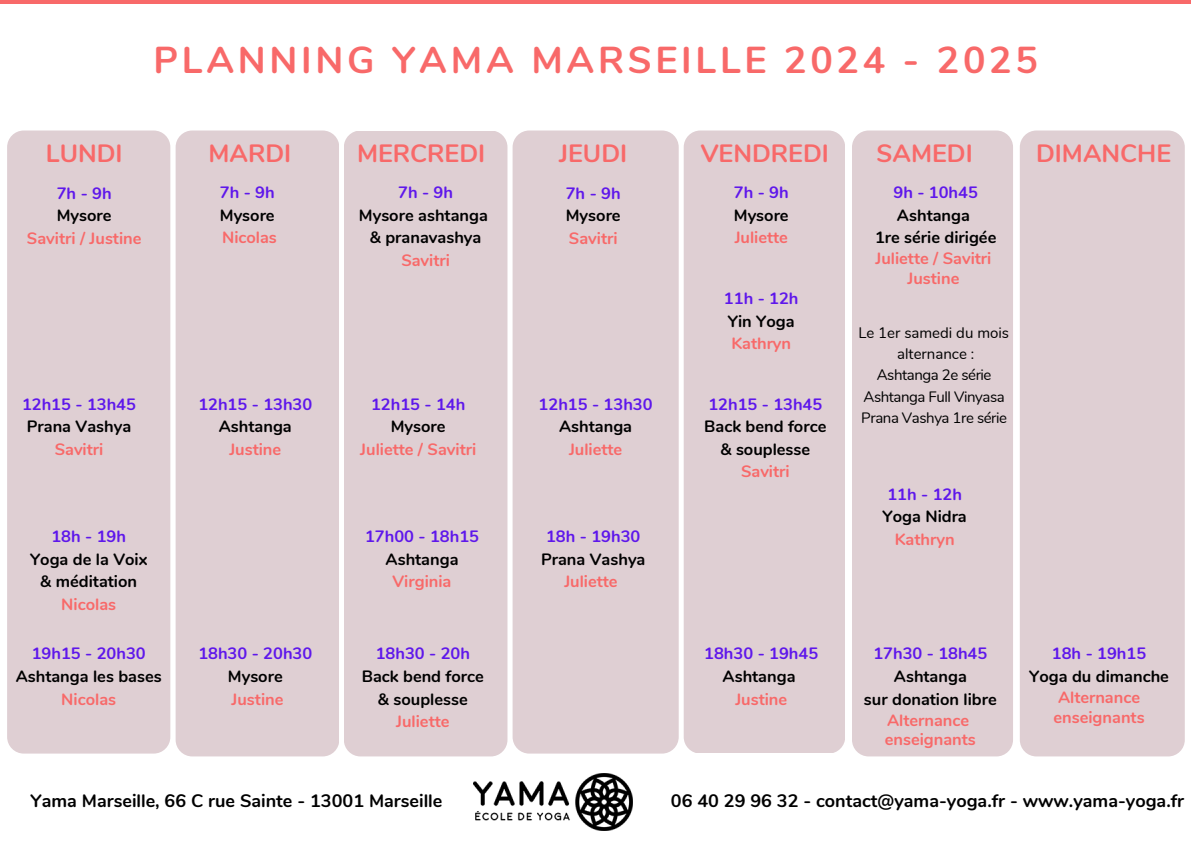
<style>
.page{position:relative;width:1191px;height:843px;background:#fff}
.page>*{position:absolute;margin:0;border:0;box-sizing:border-box;transform-origin:0 0}
.t1{font:700 37.4px "Nunito";letter-spacing:.1em;color:#f86969}
.t2{font:700 25px "Nunito";color:#f86969}
.t3{font:700 18px "Nunito";color:#000}
.t4{font:700 16.4px/22.5px "Nunito";color:#000;text-align:center}
.t5{font:700 16.4px/22.5px "Nunito";color:#5e17eb;text-align:center}
.t6{font:700 16.4px/22.5px "Nunito";color:#f86969;text-align:center}
.t7{font:15px "Nunito";letter-spacing:-.03em;color:#000}
.t8{font:15px "Nunito";color:#000}
.s1{color:#5e17eb}
.s2{color:#000}
.s3{color:#f86969}
</style>
<div class="page">
<div style="left:176px;top:130px;width:163px;height:626px;background:#dfcfd3;border-radius:17px"></div>
<div style="left:344px;top:130px;width:163px;height:626px;background:#dfcfd3;border-radius:17px"></div>
<div style="left:512px;top:130px;width:166px;height:623px;background:#dfcfd3;border-radius:17px"></div>
<div style="left:1019px;top:130px;width:165px;height:626px;background:#dfcfd3;border-radius:17px"></div>
<div style="left:851px;top:130px;width:161px;height:626px;background:#dfcfd3;border-radius:17px"></div>
<div style="left:683px;top:130px;width:162px;height:623px;background:#dfcfd3;border-radius:17px"></div>
<div style="left:7px;top:130px;width:163px;height:623px;background:#dfcfd3;border-radius:17px"></div>
<hr style="left:0;top:0;width:1190px;height:4px;background:#f86969">
<img style="left:473px;top:773px;width:159px;height:56px">
<h3 class="t1" style="left:153px;top:36px;width:885px">PLANNING YAMA MARSEILLE 2024 - 2025</h3>
<h3 class="t2" style="left:46px;top:137px;width:78px">LUNDI</h3>
<h2 class="t2" style="left:208px;top:137px;width:84px">MARDI</h2>
<h3 class="t2" style="left:357px;top:137px;width:130px">MERCREDI</h3>
<h3 class="t2" style="left:559px;top:137px;width:69px">JEUDI</h3>
<h3 class="t2" style="left:700px;top:137px;width:130px">VENDREDI</h3>
<h3 class="t2" style="left:876px;top:137px;width:98px">SAMEDI</h3>
<h2 class="t6" style="left:27px;top:182px;width:116px"><span class="s1">7h - 9h<br></span><span class="s2">Mysore<br></span>Savitri / Justine</h2>
<h3 class="t6" style="left:220px;top:181px;width:59px;text-align:left"><span class="s1">7h - 9h<br></span><span class="s2">Mysore<br></span>Nicolas</h3>
<h3 class="t4" style="left:359px;top:181px;width:130px"><span class="s1">7h - 9h<br></span>Mysore ashtanga &amp; pranavashya<br><span class="s3">Savitri</span></h3>
<h2 class="t4" style="left:874px;top:181px;width:123px"><span class="s1">9h - 10h45<br></span>Ashtanga<br>1re série dirigée</h2>
<h2 class="t6" style="left:875px;top:249px;width:117px;line-height:19.5px">Juliette / Savitri<br>Justine</h2>
<h3 class="t6" style="left:733px;top:181px;width:56px;text-align:justify"><span class="s1">7h - 9h </span><span class="s2">Mysore </span>Juliette</h3>
<h3 class="t6" style="left:565px;top:182px;width:56px;text-align:justify"><span class="s1">7h - 9h </span><span class="s2">Mysore </span>Savitri</h3>
<h3 class="t5" style="left:22px;top:393px;width:115px">12h15 - 13h45<br><span class="s2">Prana Vashya<br></span><span class="s3">Savitri</span></h3>
<p class="t4" style="left:30px;top:525px;width:119px"><span class="s1">18h - 19h<br></span>Yoga de la Voix &amp; méditation<br><span class="s3">Nicolas</span></p>
<p class="t4" style="left:16px;top:642px;width:147px"><span class="s1">19h15 - 20h30<br></span>Ashtanga les bases<br><span class="s3">Nicolas</span></p>
<p class="t5" style="left:198px;top:393px;width:115px">12h15 - 13h30<br><span class="s2">Ashtanga<br></span><span class="s3">Justine</span></p>
<p class="t5" style="left:198px;top:642px;width:115px">18h30 - 20h30<br><span class="s2">Mysore<br></span><span class="s3">Justine</span></p>
<p class="t6" style="left:360px;top:393px;width:117px"><span class="s1">12h15 - 14h<br></span><span class="s2">Mysore<br></span>Juliette / Savitri</p>
<h3 class="t5" style="left:365px;top:525px;width:115px">17h00 - 18h15<br><span class="s2">Ashtanga<br></span><span class="s3">Virginia</span></h3>
<h3 class="t4" style="left:362px;top:642px;width:124px"><span class="s1">18h30 - 20h<br></span>Back bend force &amp; souplesse<br><span class="s3">Juliette</span></h3>
<h2 class="t5" style="left:538px;top:393px;width:115px">12h15 - 13h30<br><span class="s2">Ashtanga<br></span><span class="s3">Juliette</span></h2>
<h3 class="t4" style="left:541px;top:525px;width:106px"><span class="s1">18h - 19h30<br></span>Prana Vashya<br><span class="s3">Juliette</span></h3>
<h3 class="t5" style="left:724px;top:287px;width:76px;text-align:left">11h - 12h<br><span class="s2">Yin Yoga<br></span><span class="s3">Kathryn</span></h3>
<h2 class="t4" style="left:704px;top:393px;width:124px"><span class="s1">12h15 - 13h45<br></span>Back bend force &amp; souplesse<br><span class="s3">Savitri</span></h2>
<h3 class="t8" style="left:858px;top:323px;width:152px">Le 1er samedi du mois</h3>
<h2 class="t8" style="left:897px;top:344px;width:79px">alternance :</h2>
<h2 class="t7" style="left:876px;top:365px;width:116px">Ashtanga 2e série</h2>
<h3 class="t7" style="left:863px;top:386px;width:143px">Ashtanga Full Vinyasa</h3>
<h3 class="t7" style="left:861px;top:407px;width:147px">Prana Vashya 1re série</h3>
<h3 class="t4" style="left:882px;top:483px;width:86px"><span class="s1">11h - 12h<br></span>Yoga Nidra<br><span class="s3">Kathryn</span></h3>
<h3 class="t5" style="left:704px;top:642px;width:115px">18h30 - 19h45<br><span class="s2">Ashtanga<br></span><span class="s3">Justine</span></h3>
<h3 class="t4" style="left:863px;top:642px;width:134px"><span class="s1">17h30 - 18h45<br></span>Ashtanga<br>sur donation libre</h3>
<h3 class="t6" style="left:884px;top:710px;width:93px;line-height:19.5px;text-align:left">Alternance enseignants</h3>
<h3 class="t2" style="left:1035px;top:137px;width:136px">DIMANCHE</h3>
<h3 class="t4" style="left:1029px;top:642px;width:141px"><span class="s1">18h - 19h15<br></span>Yoga du dimanche</h3>
<h3 class="t6" style="left:1053px;top:687px;width:93px;line-height:19.5px;text-align:left">Alternance enseignants</h3>
<p class="t3" style="left:31px;top:788px;width:413px">Yama Marseille, 66 C rue Sainte - 13001 Marseille</p>
<h3 class="t3" style="left:670px;top:788px;width:514px">06 40 29 96 32 - contact@yama-yoga.fr - www.yama-yoga.fr</h3>
</div>
